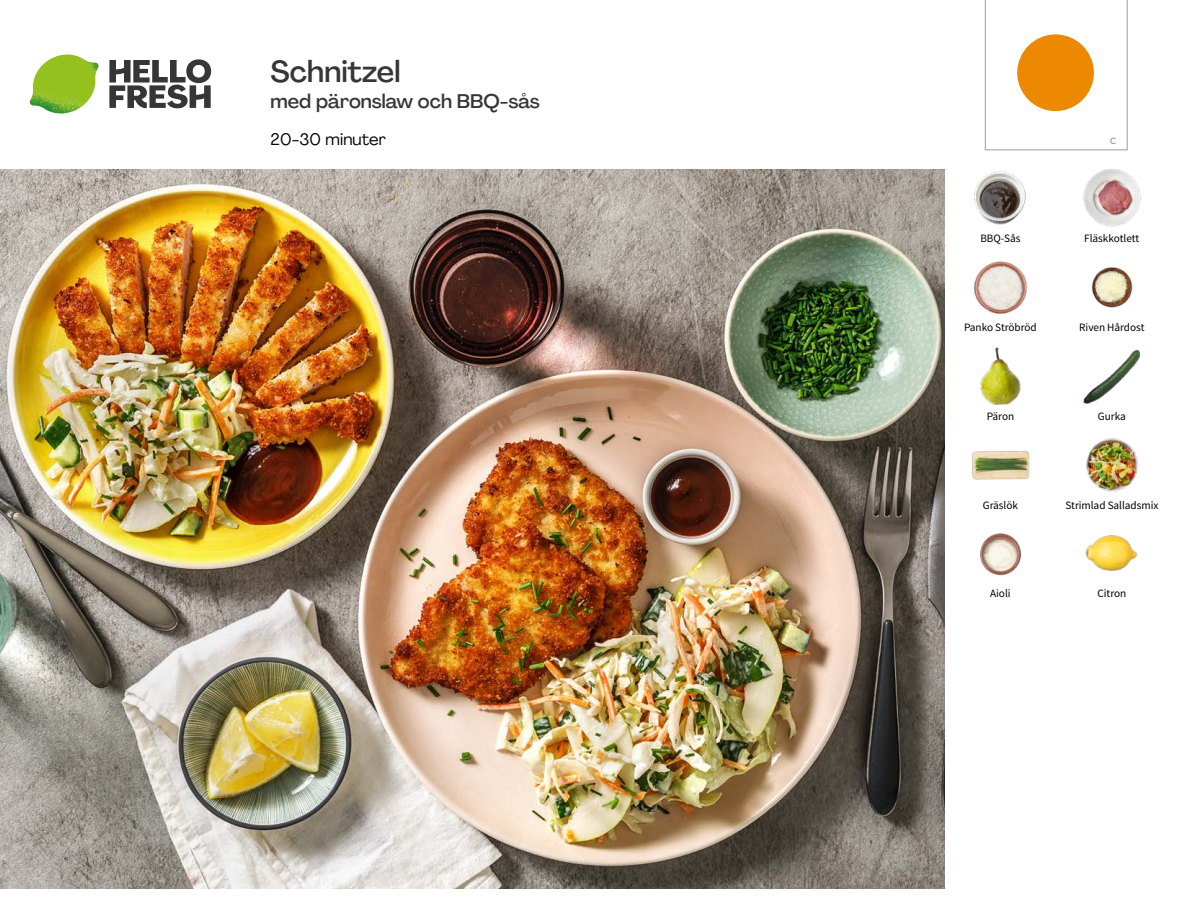
<style>
.page{position:relative;width:1188px;height:918px;background:#fff}
.page>*{position:absolute;margin:0;border:0;box-sizing:border-box;transform-origin:0 0}
.t1{font:500 30px "Agrandir";color:#373636}
.t2{font:500 19.5px "Agrandir";color:#373636}
.t3{font:16.5px "Agrandir";letter-spacing:.005em;color:#000}
.t4{font:11.25px "Source Sans Pro";letter-spacing:-.005em;color:#000}
.t5{font:500 9px "Gotham";color:#9d9d9c}
</style>
<div class="page">
<svg style="left:109px;top:59px;width:102px;height:49px"></svg>
<img style="left:30px;top:55px;width:69px;height:59px">
<img style="left:0;top:170px;width:945px;height:718px">
<svg style="left:985px;top:0;width:142px;height:150px"></svg>
<img style="left:980px;top:347px;width:41px;height:58px">
<img style="left:973px;top:261px;width:55px;height:53px">
<img style="left:1091px;top:267px;width:42px;height:41px">
<img style="left:1083px;top:349px;width:58px;height:55px">
<img style="left:1086px;top:439px;width:52px;height:52px">
<img style="left:972px;top:451px;width:57px;height:29px">
<img style="left:980px;top:533px;width:42px;height:43px">
<img style="left:1085px;top:535px;width:52px;height:36px">
<img style="left:1083px;top:170px;width:58px;height:57px">
<img style="left:974px;top:172px;width:52px;height:52px">
<h1 class="t1" style="left:271px;top:53px;width:131px">Schnitzel</h1>
<h2 class="t2" style="left:271px;top:89px;width:271px">med päronslaw och BBQ-sås</h2>
<h3 class="t3" style="left:271px;top:129px;width:117px">20-30 minuter</h3>
<p class="t5" style="left:1110px;top:135px;width:8px">C</p>
<p class="t4" style="left:980px;top:232px;width:42px">BBQ-Sås</p>
<p class="t4" style="left:1084px;top:232px;width:56px">Fläskkotlett</p>
<p class="t4" style="left:964px;top:320px;width:74px">Panko Ströbröd</p>
<p class="t4" style="left:1079px;top:320px;width:67px">Riven Hårdost</p>
<p class="t4" style="left:987px;top:409px;width:29px">Päron</p>
<p class="t4" style="left:1098px;top:409px;width:29px">Gurka</p>
<p class="t4" style="left:983px;top:498px;width:37px">Gräslök</p>
<p class="t4" style="left:1065px;top:498px;width:95px">Strimlad Salladsmix</p>
<p class="t4" style="left:990px;top:587px;width:22px">Aioli</p>
<p class="t4" style="left:1098px;top:587px;width:30px">Citron</p>
</div>
